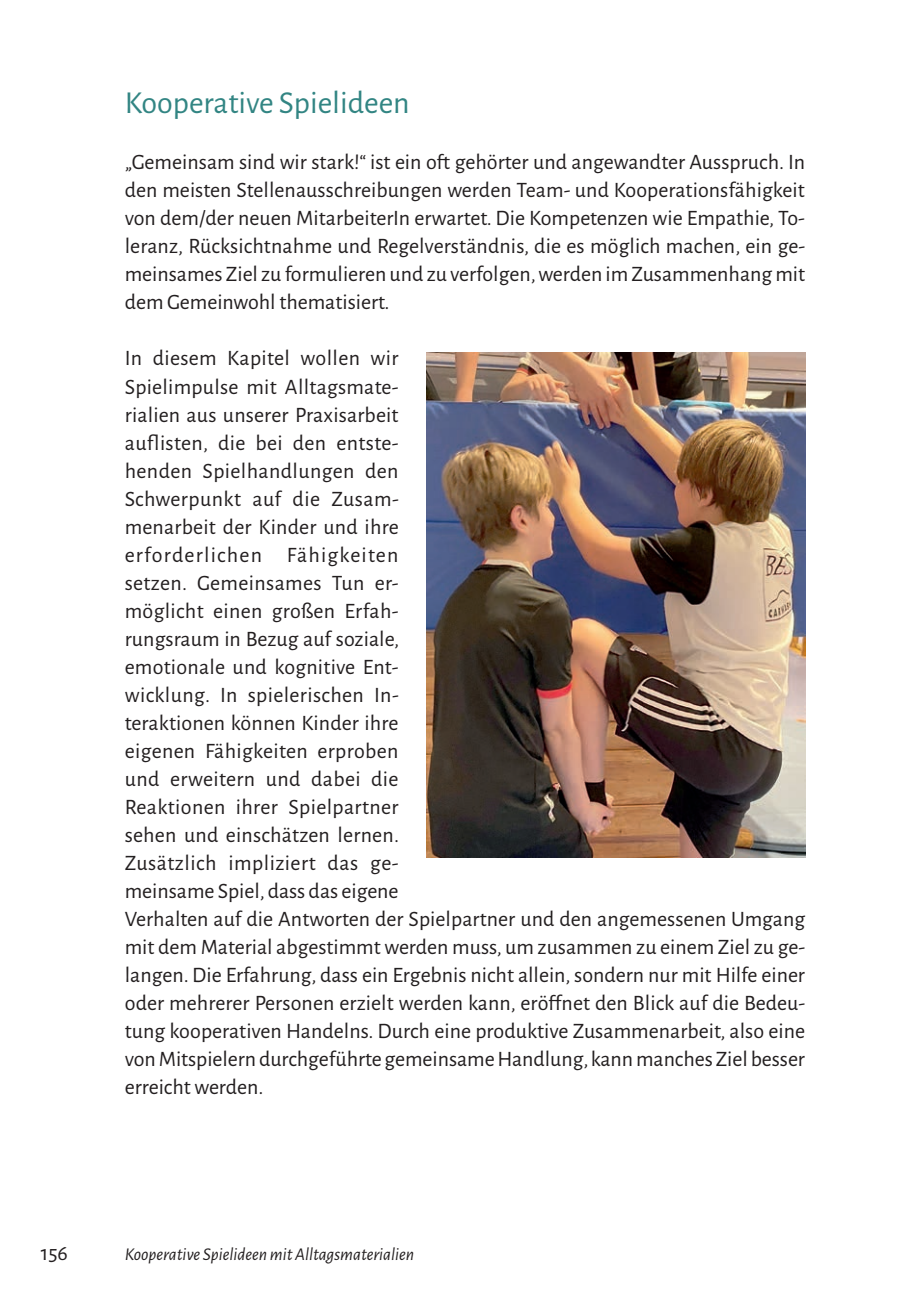
<style>
.page{position:relative;width:908px;height:1306px;background:#fff}
.page>*{position:absolute;margin:0;border:0;box-sizing:border-box;transform-origin:0 0}
.t1{font:32px "Alegreya Sans";color:#328583}
.t2{font:22px/28px "Alegreya Sans";letter-spacing:.005em;color:#231f20;text-align:justify}
.t3{font:italic 18px "Alegreya Sans";color:#231f20}
</style>
<div class="page">
<img style="left:427px;top:353px;width:378px;height:504px">
<h1 class="t1" style="left:125px;top:81px;width:286px">Kooperative Spielideen</h1>
<p class="t2" style="left:125px;top:147px;width:682px">„Gemeinsam sind wir stark!“ ist ein oft gehörter und angewandter Ausspruch. In den meisten Stellenausschreibungen werden Team- und Kooperationsfähigkeit von dem/der neuen MitarbeiterIn erwartet. Die Kompetenzen wie Empathie, To&shy;leranz, Rücksichtnahme und Regelverständnis, die es möglich machen, ein ge&shy;meinsames Ziel zu formulieren und zu verfolgen, werden im Zusammenhang mit dem Gemeinwohl thematisiert.</p>
<p class="t2" style="left:125px;top:343px;width:682px;text-align:left">In diesem Kapitel wollen wir<br>Spielimpulse mit Alltagsmate-<br>rialien aus unserer Praxisarbeit<br>auflisten, die bei den entste-<br>henden Spielhandlungen den<br>Schwerpunkt auf die Zusam-<br>menarbeit der Kinder und ihre<br>erforderlichen Fähigkeiten<br>setzen. Gemeinsames Tun er-<br>möglicht einen großen Erfah-<br>rungsraum in Bezug auf soziale,<br>emotionale und kognitive Ent-<br>wicklung. In spielerischen In-<br>teraktionen können Kinder ihre<br>eigenen Fähigkeiten erproben<br>und erweitern und dabei die<br>Reaktionen ihrer Spielpartner<br>sehen und einschätzen lernen.<br>Zusätzlich impliziert das ge-<br>meinsame Spiel, dass das eigene<br>Verhalten auf die Antworten der Spielpartner und den angemessenen Umgang mit dem Material abgestimmt werden muss, um zusammen zu einem Ziel zu ge&shy;langen. Die Erfahrung, dass ein Ergebnis nicht allein, sondern nur mit Hilfe einer oder mehrerer Personen erzielt werden kann, eröffnet den Blick auf die Bedeu&shy;tung kooperativen Handelns. Durch eine produktive Zusammenarbeit, also eine von Mitspielern durchgeführte gemeinsame Handlung, kann manches Ziel besser erreicht werden.</p>
<p class="t2" style="left:41px;top:1237px;width:29px">156</p>
<p class="t3" style="left:125px;top:1241px;width:291px">Kooperative Spielideen mit Alltagsmaterialien</p>
</div>
